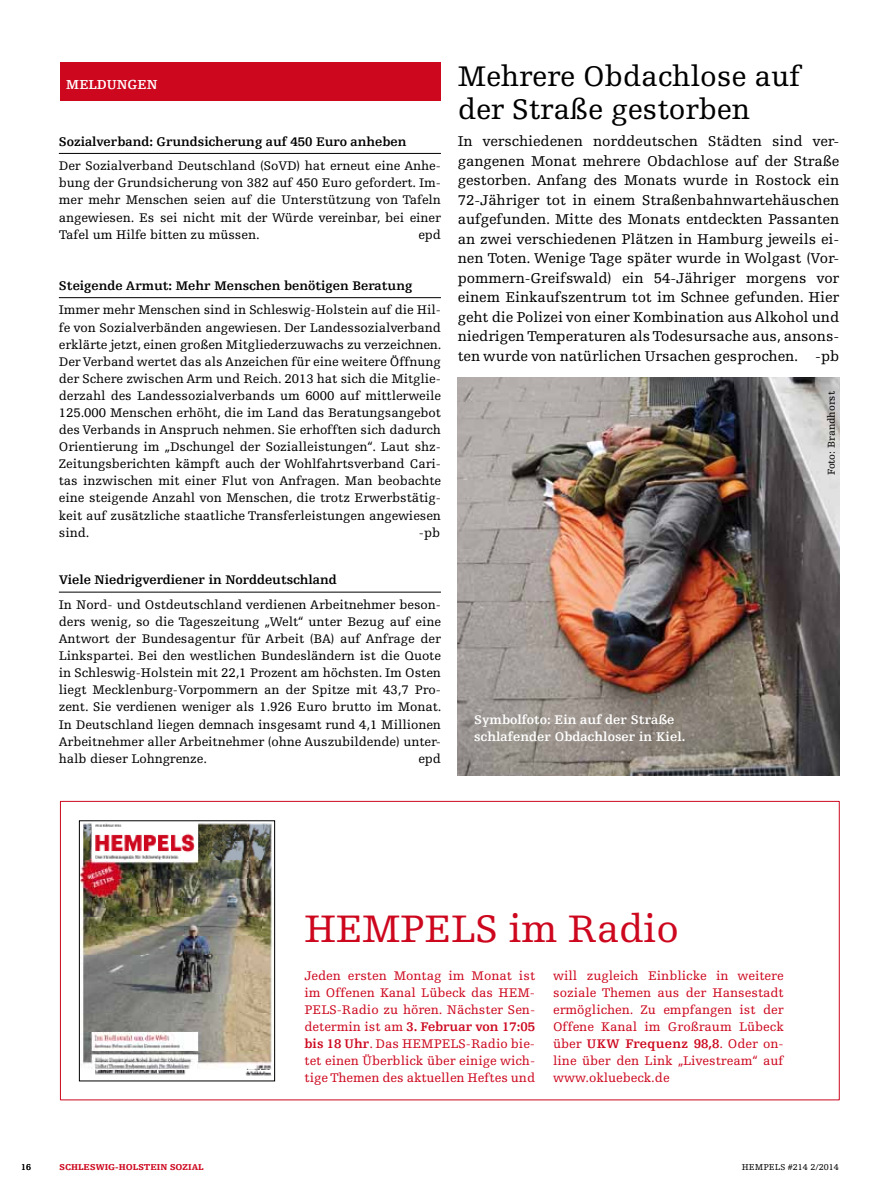
<style>
.page{position:relative;width:893px;height:1191px;background:#fff}
.page>*{position:absolute;margin:0;border:0;box-sizing:border-box;transform-origin:0 0}
.t1{font:40.5px "Hempels Egyptienne";letter-spacing:-.01em;color:#cd071e}
.t2{font:30px/33px "Hempels Egyptienne";letter-spacing:-.005em;color:#000}
.t3{font:15px/19.5px "Hempels Egyptienne";letter-spacing:-.005em;color:#000;text-align:justify}
.t4{font:700 13.8px "Hempels Egyptienne";color:#fff}
.t5{font:13.2px/17.1px "Hempels Egyptienne";letter-spacing:-.005em;color:#000;text-align:justify}
.t6{font:13.2px/17.1px "Hempels Egyptienne";color:#cd071e;text-align:justify}
.t7{font:700 13.2px "Hempels Egyptienne";letter-spacing:-.005em;color:#000}
.t8{font:700 13.2px/17.1px "Hempels Egyptienne";color:#fff}
.t9{font:10.5px "Hempels Egyptienne";color:#000}
.t10{font:900 9px "Hempels Egyptienne";letter-spacing:.005em;color:#cd071e}
.t11{font:9px "Hempels Egyptienne";color:#000}
.s1{font-weight:700}
</style>
<div class="page">
<div style="left:60px;top:62px;width:381px;height:39px;background:#cd071e"></div>
<hr style="left:59px;top:153px;width:382px;height:1px;background:#000">
<hr style="left:59px;top:297px;width:382px;height:1px;background:#000">
<hr style="left:59px;top:592px;width:382px;height:1px;background:#000">
<img style="left:81px;top:823px;width:192px;height:252px">
<div style="left:79px;top:820px;width:196px;height:261px;border:1px solid #000"></div>
<img style="left:458px;top:378px;width:381px;height:397px">
<p class="t4" style="left:66px;top:77px;width:93px">MELDUNGEN</p>
<p class="t7" style="left:59px;top:134px;width:349px">Sozialverband: Grundsicherung auf 450 Euro anheben</p>
<p class="t5" style="left:59px;top:158px;width:384px">Der Sozialverband Deutschland (SoVD) hat erneut eine Anhe&shy;bung der Grundsicherung von 382 auf 450 Euro gefordert. Im&shy;mer mehr Menschen seien auf die Unterstützung von Tafeln angewiesen. Es sei nicht mit der Würde vereinbar, bei einer Tafel um Hilfe bitten zu müssen.</p>
<p class="t5" style="left:418px;top:226px;width:24px">epd</p>
<p class="t7" style="left:59px;top:278px;width:355px">Steigende Armut: Mehr Menschen benötigen Beratung</p>
<p class="t5" style="left:59px;top:302px;width:384px">Immer mehr Menschen sind in Schleswig-Holstein auf die Hil&shy;fe von Sozialverbänden angewiesen. Der Landessozialverband erklärte jetzt, einen großen Mitgliederzuwachs zu verzeichnen.<br>Der Verband wertet das als Anzeichen für eine weitere Öffnung der Schere zwischen Arm und Reich. 2013 hat sich die Mitglie&shy;derzahl des Landessozialverbands um 6000 auf mittlerweile 125.000 Menschen erhöht, die im Land das Beratungsangebot des Verbands in Anspruch nehmen. Sie erhofften sich dadurch Orientierung im „Dschungel der Sozialleistungen“. Laut shz-Zeitungsberichten kämpft auch der Wohlfahrtsverband Cari&shy;tas inzwischen mit einer Flut von Anfragen. Man beobachte eine steigende Anzahl von Menschen, die trotz Erwerbstätig&shy;keit auf zusätzliche staatliche Transferleistungen angewiesen sind.</p>
<p class="t5" style="left:419px;top:524px;width:23px">-pb</p>
<p class="t7" style="left:59px;top:573px;width:280px">Viele Niedrigverdiener in Norddeutschland</p>
<p class="t5" style="left:59px;top:596px;width:384px">In Nord- und Ostdeutschland verdienen Arbeitnehmer beson&shy;ders wenig, so die Tageszeitung „Welt“ unter Bezug auf eine Antwort der Bundesagentur für Arbeit (BA) auf Anfrage der Linkspartei. Bei den westlichen Bundesländern ist die Quote in Schleswig-Holstein mit 22,1 Prozent am höchsten. Im Osten liegt Mecklenburg-Vorpommern an der Spitze mit 43,7 Pro&shy;zent. Sie verdienen weniger als 1.926 Euro brutto im Monat.<br>In Deutschland liegen demnach insgesamt rund 4,1 Millionen Arbeitnehmer aller Arbeitnehmer (ohne Auszubildende) unter&shy;halb dieser Lohngrenze.</p>
<p class="t5" style="left:418px;top:750px;width:24px">epd</p>
<h2 class="t2" style="left:458px;top:60px;width:345px">Mehrere Obdachlose auf der Straße gestorben</h2>
<p class="t3" style="left:458px;top:132px;width:383px">In verschiedenen norddeutschen Städten sind ver&shy;gangenen Monat mehrere Obdachlose auf der Straße gestorben. Anfang des Monats wurde in Rostock ein 72-Jähriger tot in einem Straßenbahnwartehäuschen aufgefunden. Mitte des Monats entdeckten Passanten an zwei verschiedenen Plätzen in Hamburg jeweils ei&shy;nen Toten. Wenige Tage später wurde in Wolgast (Vor&shy;pommern-Greifswald) ein 54-Jähriger morgens vor einem Einkaufszentrum tot im Schnee gefunden. Hier geht die Polizei von einer Kombination aus Alkohol und niedrigen Temperaturen als Todesursache aus, ansons&shy;ten wurde von natürlichen Ursachen gesprochen. -pb</p>
<p class="t9" style="left:826px;top:475px;width:86px;rotate:-90deg">Foto: Brandhorst</p>
<p class="t8" style="left:474px;top:711px;width:213px">Symbolfoto: Ein auf der Straße schlafender Obdachloser in Kiel.</p>
<h1 class="t1" style="left:305px;top:906px;width:376px">HEMPELS im Radio</h1>
<p class="t6" style="left:305px;top:967px;width:232px">Jeden ersten Montag im Monat ist im Offenen Kanal Lübeck das HEM-PELS-Radio zu hören. Nächster Sen&shy;determin ist am <span class="s1">3. Februar von 17:05 bis 18 Uhr</span>. Das HEMPELS-Radio bie&shy;tet einen Überblick über einige wich&shy;tige Themen des aktuellen Heftes und</p>
<p class="t6" style="left:553px;top:966px;width:232px">will zugleich Einblicke in weitere soziale Themen aus der Hansestadt ermöglichen. Zu empfangen ist der Offene Kanal im Großraum Lübeck über <span class="s1">UKW Frequenz 98,8</span>. Oder on&shy;line über den Link „Livestream“ auf www.okluebeck.de</p>
<p class="t11" style="left:21px;top:1161px;width:12px">16</p>
<p class="t10" style="left:60px;top:1161px;width:146px">SCHLESWIG-HOLSTEIN SOZIAL</p>
<p class="t11" style="left:742px;top:1161px;width:99px">HEMPELS #214 2/2014</p>
</div>
